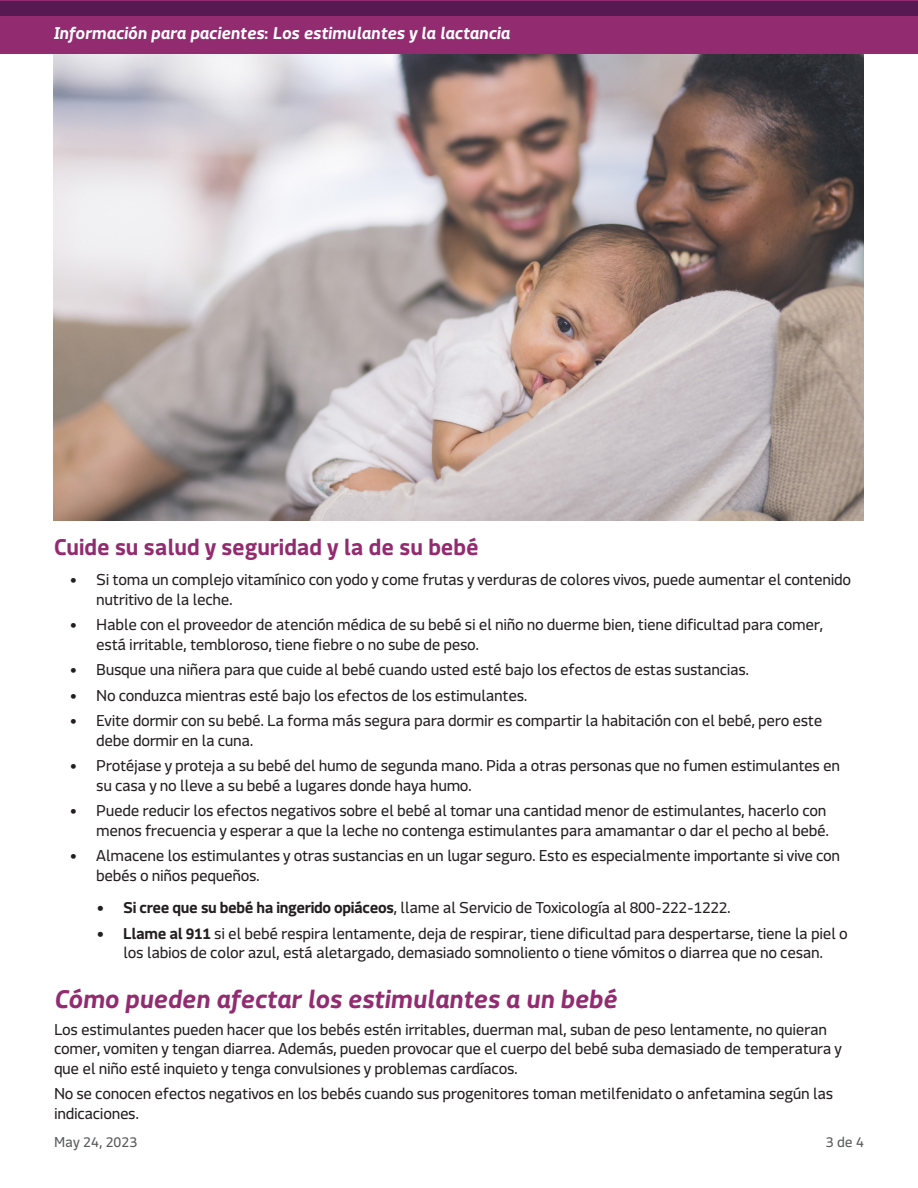
<style>
.page{position:relative;width:918px;height:1188px;background:#fff}
.page>*{position:absolute;margin:0;border:0;box-sizing:border-box;transform-origin:0 0}
.t1{font:italic 700 27px "Macho Modular";color:#922b70}
.t2{font:700 24px "Macho Modular";color:#922b70}
.t3{font:italic 700 18px "Macho Modular";color:#fff}
.t4{font:16.5px/19.5px "Macho Modular";letter-spacing:-.02em;color:#231f20}
.t5{font:15px "Macho Modular";color:#57585a}
.s1{font-weight:700}
</style>
<div class="page">
<img style="left:54px;top:54px;width:810px;height:466px">
<div style="left:0;top:1px;width:918px;height:53px;background:#922b70"></div>
<div style="left:0;top:1px;width:918px;height:15px;background:#571952"></div>
<p class="t3" style="left:54px;top:23px;width:458px">Información para pacientes: Los estimulantes y la lactancia</p>
<p class="t2" style="left:54px;top:533px;width:426px">Cuide su salud y seguridad y la de su bebé</p>
<p class="t4" style="left:96px;top:570px;width:756px;text-indent:-27px">• Si toma un complejo vitamínico con yodo y come frutas y verduras de colores vivos, puede aumentar el contenido nutritivo de la leche.</p>
<p class="t4" style="left:96px;top:615px;width:728px;text-indent:-27px">• Hable con el proveedor de atención médica de su bebé si el niño no duerme bien, tiene dificultad para comer, está irritable, tembloroso, tiene fiebre o no sube de peso.</p>
<p class="t4" style="left:69px;top:660px;width:681px">• Busque una niñera para que cuide al bebé cuando usted esté bajo los efectos de estas sustancias.</p>
<p class="t4" style="left:69px;top:685px;width:460px">• No conduzca mientras esté bajo los efectos de los estimulantes.</p>
<p class="t4" style="left:96px;top:711px;width:728px;text-indent:-27px">• Evite dormir con su bebé. La forma más segura para dormir es compartir la habitación con el bebé, pero este debe dormir en la cuna.</p>
<p class="t4" style="left:96px;top:756px;width:745px;text-indent:-27px">• Protéjase y proteja a su bebé del humo de segunda mano. Pida a otras personas que no fumen estimulantes en su casa y no lleve a su bebé a lugares donde haya humo.</p>
<p class="t4" style="left:69px;top:801px;width:761px;text-align:right">• Puede reducir los efectos negativos sobre el bebé al tomar una cantidad menor de estimulantes, hacerlo con menos frecuencia y esperar a que la leche no contenga estimulantes para amamantar o dar el pecho al bebé.</p>
<p class="t4" style="left:96px;top:846px;width:745px;text-indent:-27px">• Almacene los estimulantes y otras sustancias en un lugar seguro. Esto es especialmente importante si vive con bebés o niños pequeños.</p>
<p class="t4" style="left:96px;top:898px;width:636px"><span class="s1">• Si cree que su bebé ha ingerido opiáceos</span>, llame al Servicio de Toxicología al 800-222-1222.</p>
<p class="t4" style="left:96px;top:923px;width:753px;text-align:center"><span class="s1">• Llame al 911</span> si el bebé respira lentamente, deja de respirar, tiene dificultad para despertarse, tiene la piel o los labios de color azul, está aletargado, demasiado somnoliento o tiene vómitos o diarrea que no cesan.</p>
<p class="t1" style="left:54px;top:983px;width:564px">Cómo pueden afectar los estimulantes a un bebé</p>
<p class="t4" style="left:54px;top:1019px;width:789px">Los estimulantes pueden hacer que los bebés estén irritables, duerman mal, suban de peso lentamente, no quieran comer, vomiten y tengan diarrea. Además, pueden provocar que el cuerpo del bebé suba demasiado de temperatura y que el niño esté inquieto y tenga convulsiones y problemas cardíacos.</p>
<p class="t4" style="left:54px;top:1084px;width:781px">No se conocen efectos negativos en los bebés cuando sus progenitores toman metilfenidato o anfetamina según las indicaciones.</p>
<p class="t5" style="left:54px;top:1133px;width:85px">May 24, 2023</p>
<p class="t5" style="left:826px;top:1133px;width:40px">3 de 4</p>
</div>
